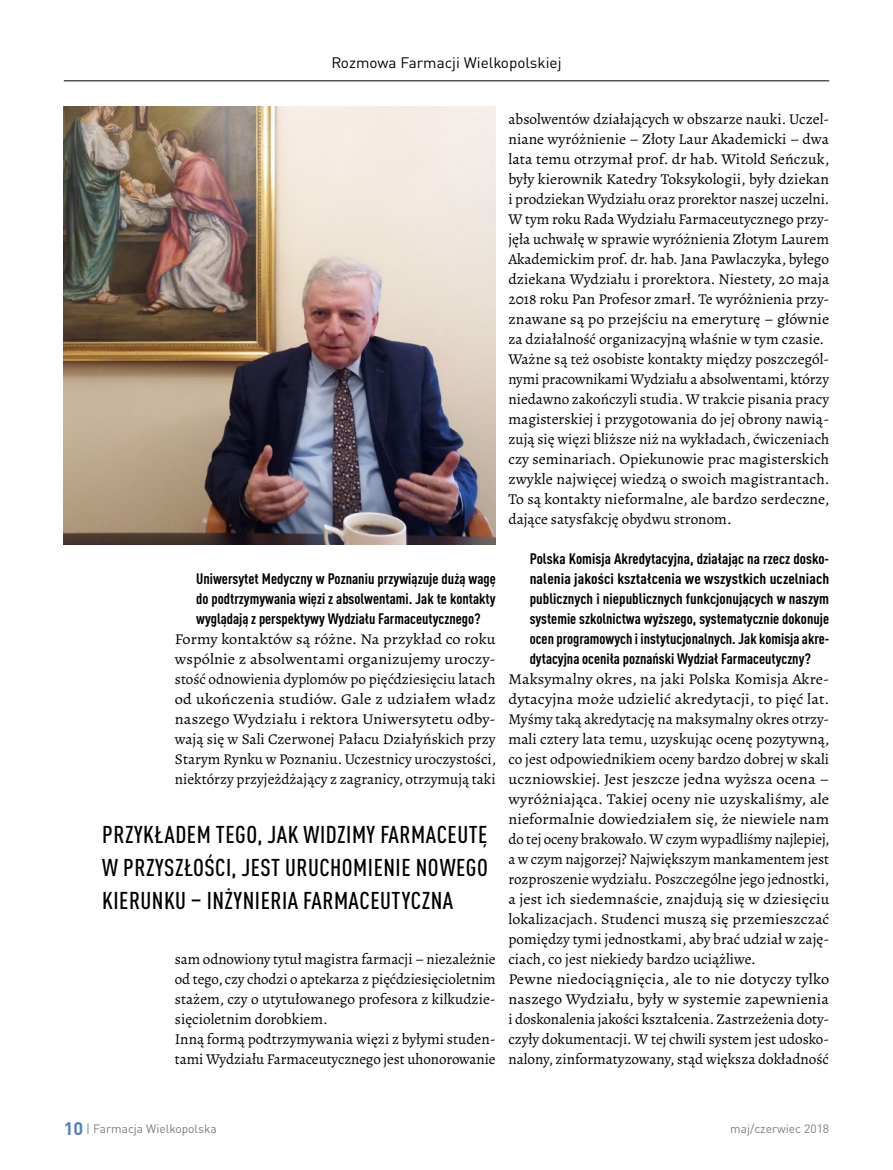
<style>
.page{position:relative;width:893px;height:1170px;background:#fff}
.page>*{position:absolute;margin:0;border:0;box-sizing:border-box;transform-origin:0 0}
.wybicie_lewa{font:500 condensed 24px/33px "DIN Pro";letter-spacing:.02em;color:#000;text-align:justify}
.wywiad{font:15px/20px "Alegreya";color:#000;text-align:justify}
.wywiad-2{font:15px/20px "Alegreya";color:#000;text-align:justify;scale:1.08 1}
.wywiad-3{font:15px/20px "Alegreya";color:#000;text-align:justify;scale:1.09 1}
.wywiad_pytanie{font:700 condensed 15px/20px "DIN Pro";color:#000;text-align:justify;scale:1.04 1}
.wywiad_pytanie-2{font:700 condensed 15px/20px "DIN Pro";color:#000;text-align:justify}
.wywiad_pytanie-3{font:15px "DIN Pro";color:#000}
.t1{font:12px "DIN Pro";color:#7e7d7d}
.s1{font-weight:700;font-size:18px;color:#4f80c1}
</style>
<div class="page">
<img style="left:64px;top:106px;width:432px;height:438px">
<hr style="left:64px;top:80px;width:765px;height:1px;background:#000">
<p class="wywiad_pytanie-3" style="left:331px;top:51px;width:232px">Rozmowa Farmacji Wielkopolskiej</p>
<p class="wywiad_pytanie-2" style="left:196px;top:567px;width:301px">Uniwersytet Medyczny w Poznaniu przywiązuje dużą wagę do podtrzymywania więzi z absolwentami. Jak te kontakty wyglądają z perspektywy Wydziału Farmaceutycznego?</p>
<p class="wywiad-3" style="left:175px;top:628px;width:296px">Formy kontaktów są różne. Na przykład co roku wspólnie z absolwentami organizujemy uroczy&shy;stość odnowienia dyplomów po pięćdziesięciu latach od ukończenia studiów. Gale z udziałem władz naszego Wydziału i rektora Uniwersytetu odby&shy;wają się w Sali Czerwonej Pałacu Działyńskich przy Starym Rynku w Poznaniu. Uczestnicy uroczystości, niektórzy przyjeżdżający z zagranicy, otrzymują taki</p>
<p class="wybicie_lewa" style="left:102px;top:816px;width:387px">PRZYKŁADEM TEGO, JAK WIDZIMY FARMACEUTĘ W PRZYSZŁOŚCI, JEST URUCHOMIENIE NOWEGO KIERUNKU – INŻYNIERIA FARMACEUTYCZNA</p>
<p class="wywiad" style="left:175px;top:948px;width:322px">sam odnowiony tytuł magistra farmacji – niezależnie od tego, czy chodzi o aptekarza z pięćdziesięcioletnim stażem, czy o utytułowanego profesora z kilkudzie&shy;sięcioletnim dorobkiem.</p>
<p class="wywiad" style="left:175px;top:1028px;width:322px">Inną formą podtrzymywania więzi z byłymi studen&shy;tami Wydziału Farmaceutycznego jest uhonorowanie</p>
<p class="wywiad" style="left:508px;top:109px;width:323px">absolwentów działających w obszarze nauki. Uczel&shy;niane wyróżnienie – Złoty Laur Akademicki – dwa lata temu otrzymał prof. dr hab. Witold Seńczuk, były kierownik Katedry Toksykologii, były dziekan i prodziekan Wydziału oraz prorektor naszej uczelni.<br>W tym roku Rada Wydziału Farmaceutycznego przy&shy;jęła uchwałę w sprawie wyróżnienia Złotym Laurem Akademickim prof. dr. hab. Jana Pawlaczyka, byłego dziekana Wydziału i prorektora. Niestety, 20 maja 2018 roku Pan Profesor zmarł. Te wyróżnienia przy&shy;znawane są po przejściu na emeryturę – głównie za działalność organizacyjną właśnie w tym czasie.</p>
<p class="wywiad" style="left:508px;top:349px;width:323px">Ważne są też osobiste kontakty między poszczegól&shy;nymi pracownikami Wydziału a absolwentami, którzy niedawno zakończyli studia. W trakcie pisania pracy magisterskiej i przygotowania do jej obrony nawią&shy;zują się więzi bliższe niż na wykładach, ćwiczeniach czy seminariach. Opiekunowie prac magisterskich zwykle najwięcej wiedzą o swoich magistrantach.<br>To są kontakty nieformalne, ale bardzo serdeczne, dające satysfakcję obydwu stronom.</p>
<p class="wywiad_pytanie" style="left:530px;top:547px;width:289px">Polska Komisja Akredytacyjna, działając na rzecz dosko&shy;nalenia jakości kształcenia we wszystkich uczelniach publicznych i niepublicznych funkcjonujących w naszym systemie szkolnictwa wyższego, systematycznie dokonuje ocen programowych i instytucjonalnych. Jak komisja akre&shy;dytacyjna oceniła poznański Wydział Farmaceutyczny?</p>
<p class="wywiad-2" style="left:508px;top:668px;width:299px">Maksymalny okres, na jaki Polska Komisja Akre&shy;dytacyjna może udzielić akredytacji, to pięć lat.<br>Myśmy taką akredytację na maksymalny okres otrzy&shy;mali cztery lata temu, uzyskując ocenę pozytywną, co jest odpowiednikiem oceny bardzo dobrej w skali uczniowskiej. Jest jeszcze jedna wyższa ocena – wyróżniająca. Takiej oceny nie uzyskaliśmy, ale nieformalnie dowiedziałem się, że niewiele nam do tej oceny brakowało. W czym wypadliśmy najlepiej, a w czym najgorzej? Największym mankamentem jest rozproszenie wydziału. Poszczególne jego jednostki, a jest ich siedemnaście, znajdują się w dziesięciu lokalizacjach. Studenci muszą się przemieszczać pomiędzy tymi jednostkami, aby brać udział w zaję&shy;ciach, co jest niekiedy bardzo uciążliwe.</p>
<p class="wywiad-3" style="left:508px;top:968px;width:296px">Pewne niedociągnięcia, ale to nie dotyczy tylko naszego Wydziału, były w systemie zapewnienia i doskonalenia jakości kształcenia. Zastrzeżenia doty&shy;czyły dokumentacji. W tej chwili system jest udosko&shy;nalony, zinformatyzowany, stąd większa dokładność</p>
<p class="t1" style="left:64px;top:1118px;width:154px"><span class="s1">10</span> | Farmacja Wielkopolska</p>
<p class="t1" style="left:730px;top:1118px;width:100px">maj/czerwiec 2018</p>
</div>
